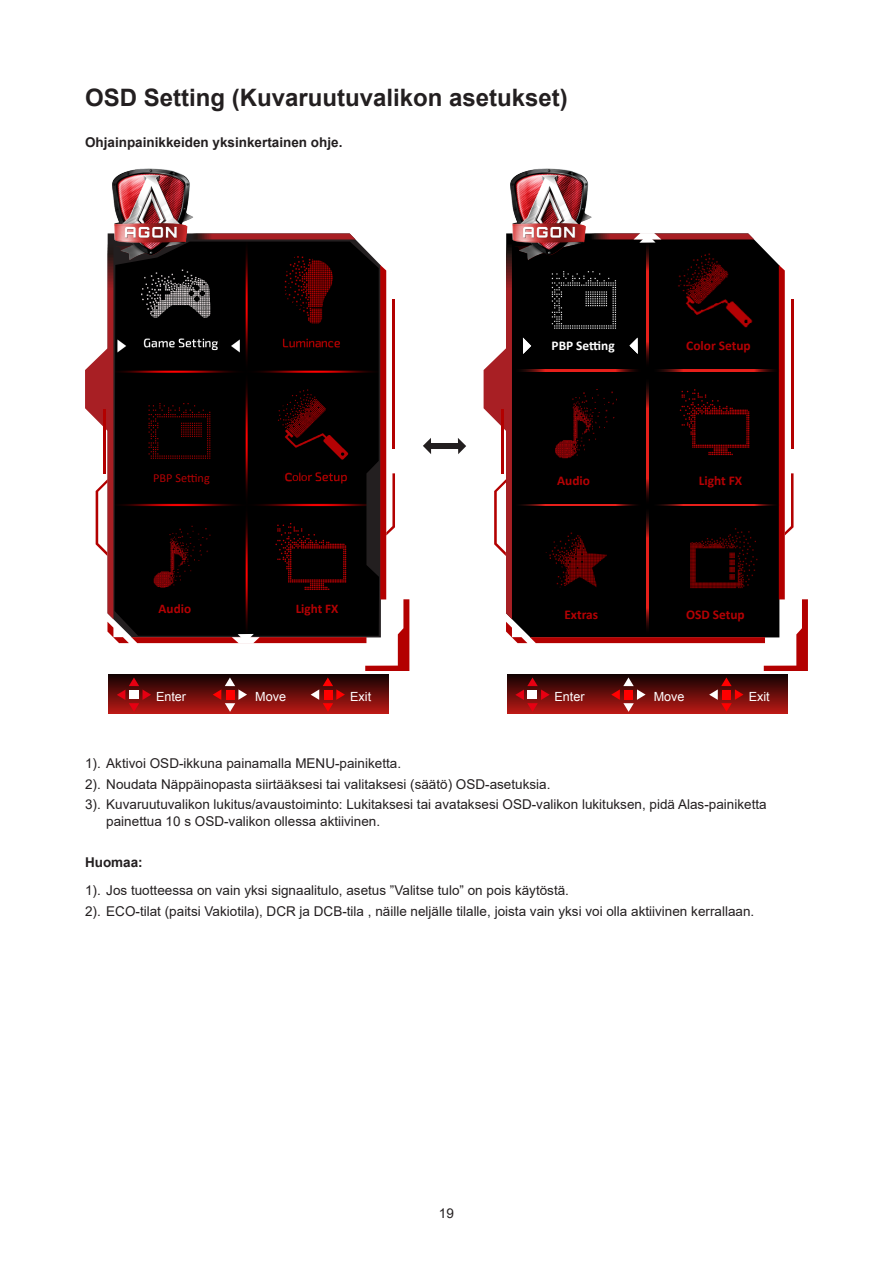
<style>
.page{position:relative;width:893px;height:1263px;background:#fff}
.page>*{position:absolute;margin:0;border:0;box-sizing:border-box;transform-origin:0 0}
.Heading_2{font:700 24px "Arial";color:#231f20}
.t1{font:13.5px/16.2px "Arial";color:#231f20}
.content_bold{font:700 13.5px "Arial";color:#231f20}
.t2{font:700 13.35px "Calibri";color:#b40204}
.t3{font:700 13.35px "Calibri";color:#fff}
.t4{font:700 13.2px "Calibri";color:#b40204}
.t5{font:12.6px "Arial";color:#fff}
.t6{font:12.3px "Calibri";color:#b40204}
</style>
<div class="page">
<div style="left:109px;top:674px;width:279px;height:39px;background:linear-gradient(to bottom,#100202,#ba1915)"></div>
<div style="left:507px;top:674px;width:280px;height:39px;background:linear-gradient(to bottom,#100202,#ba1915)"></div>
<svg style="left:117px;top:677px;width:34px;height:35px"></svg>
<div style="left:129px;top:690px;width:9px;height:9px;background:#fff"></div>
<svg style="left:213px;top:677px;width:34px;height:35px"></svg>
<div style="left:226px;top:690px;width:9px;height:9px;background:#f00"></div>
<svg style="left:311px;top:677px;width:34px;height:35px"></svg>
<div style="left:324px;top:690px;width:8px;height:9px;background:#f00"></div>
<img style="left:107px;top:168px;width:91px;height:66px">
<svg style="left:515px;top:677px;width:35px;height:35px"></svg>
<div style="left:528px;top:690px;width:9px;height:9px;background:#fff"></div>
<svg style="left:611px;top:677px;width:35px;height:35px"></svg>
<div style="left:624px;top:690px;width:9px;height:9px;background:#f00"></div>
<svg style="left:709px;top:677px;width:34px;height:35px"></svg>
<div style="left:722px;top:690px;width:9px;height:9px;background:#f00"></div>
<img style="left:510px;top:168px;width:82px;height:65px">
<svg style="left:85px;top:234px;width:324px;height:437px"></svg>
<svg style="left:484px;top:233px;width:324px;height:438px"></svg>
<svg style="left:423px;top:438px;width:8px;height:16px"></svg>
<svg style="left:458px;top:438px;width:8px;height:16px"></svg>
<div style="left:431px;top:443px;width:27px;height:6px;background:#231f20"></div>
<p class="Heading_2" style="left:85px;top:80px;width:484px">OSD Setting (Kuvaruutuvalikon asetukset)</p>
<p class="content_bold" style="left:85px;top:132px;width:259px">Ohjainpainikkeiden yksinkertainen ohje.</p>
<p class="t6" style="left:153px;top:470px;width:58px">PBP Setting</p>
<p class="t4" style="left:159px;top:600px;width:34px">Audio</p>
<p class="t4" style="left:296px;top:600px;width:44px">Light FX</p>
<p class="t3" style="left:552px;top:337px;width:65px">PBP Setting</p>
<p class="t2" style="left:686px;top:337px;width:66px">Color Setup</p>
<p class="t2" style="left:557px;top:472px;width:34px">Audio</p>
<p class="t2" style="left:699px;top:472px;width:45px">Light FX</p>
<p class="t2" style="left:564px;top:606px;width:35px">Extras</p>
<p class="t2" style="left:686px;top:606px;width:60px">OSD Setup</p>
<p class="t5" style="left:156px;top:688px;width:32px">Enter</p>
<p class="t5" style="left:255px;top:688px;width:32px">Move</p>
<p class="t5" style="left:350px;top:688px;width:23px">Exit</p>
<p class="t5" style="left:555px;top:688px;width:32px">Enter</p>
<p class="t5" style="left:654px;top:688px;width:32px">Move</p>
<p class="t5" style="left:749px;top:688px;width:23px">Exit</p>
<p class="t1" style="left:85px;top:755px;width:318px">1). Aktivoi OSD-ikkuna painamalla MENU-painiketta.</p>
<p class="t1" style="left:85px;top:776px;width:467px">2). Noudata Näppäinopasta siirtääksesi tai valitaksesi (säätö) OSD-asetuksia.</p>
<p class="t1" style="left:106px;top:796px;width:662px;text-indent:-21px">3). Kuvaruutuvalikon lukitus/avaustoiminto: Lukitaksesi tai avataksesi OSD-valikon lukituksen, pidä Alas-painiketta painettua 10 s OSD-valikon ollessa aktiivinen.</p>
<p class="content_bold" style="left:85px;top:852px;width:59px">Huomaa:</p>
<p class="t1" style="left:85px;top:882px;width:485px">1). Jos tuotteessa on vain yksi signaalitulo, asetus ”Valitse tulo” on pois käytöstä.</p>
<p class="t1" style="left:85px;top:903px;width:671px">2). ECO-tilat (paitsi Vakiotila), DCR ja DCB-tila , näille neljälle tilalle, joista vain yksi voi olla aktiivinen kerrallaan.</p>
<p class="t1" style="left:439px;top:1205px;width:17px">19</p>
</div>
